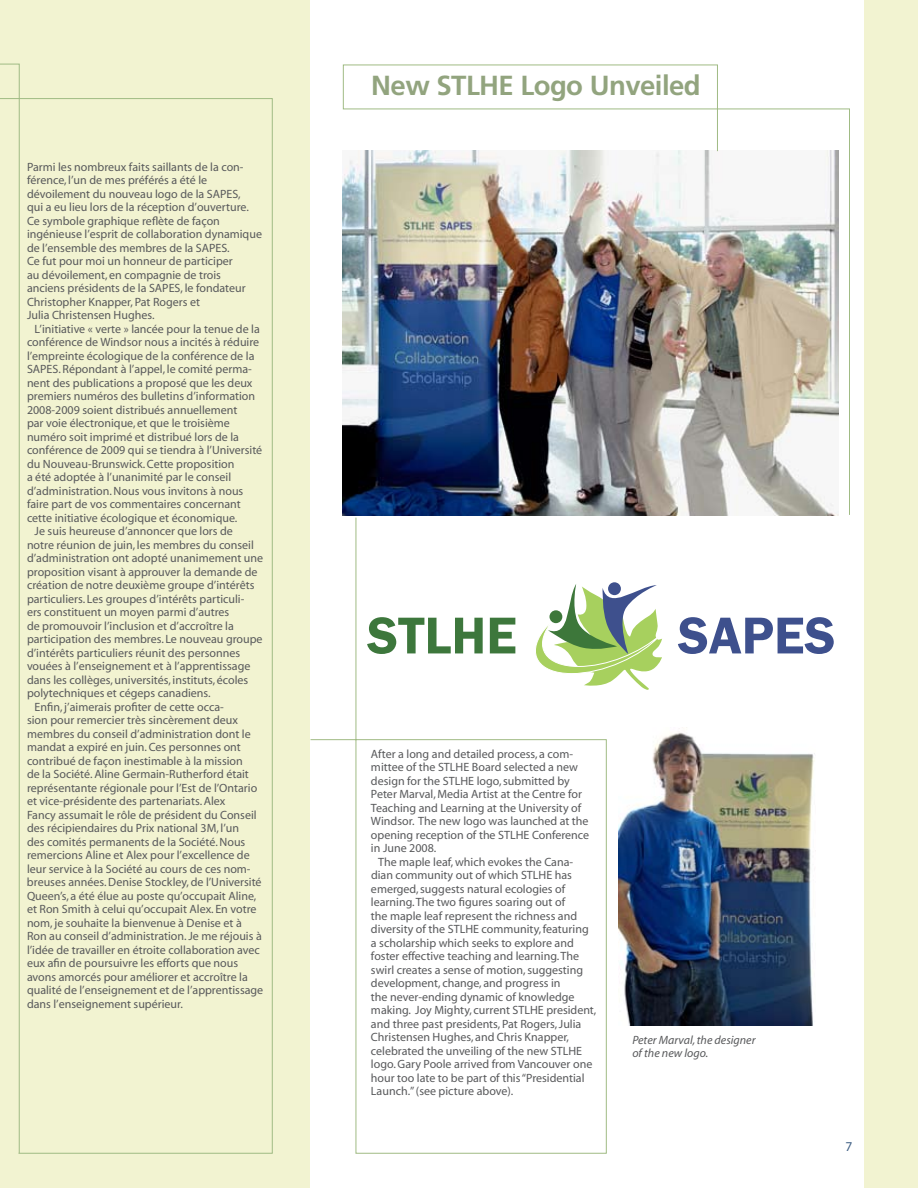
<style>
.page{position:relative;width:918px;height:1188px;background:#fff}
.page>*{position:absolute;margin:0;border:0;box-sizing:border-box;transform-origin:0 0}
.t1{font:700 27.6px "Frutiger";letter-spacing:-.02em;color:#92a47e}
.t2{font:13.5px "Myriad";color:#3f5f84}
.t3{font:12px/13.5px "Myriad";color:#58595b}
.t4{font:italic 12px/13.5px "Myriad";color:#58595b}
</style>
<div class="page">
<div style="left:0;top:0;width:310px;height:1188px;background:#f2f3d1"></div>
<svg style="left:678px;top:617px;width:156px;height:37px"></svg>
<svg style="left:607px;top:585px;width:55px;height:105px"></svg>
<div style="left:608px;top:582px;width:13px;height:13px;background:#3e508d;border-radius:50%"></div>
<img style="left:619px;top:727px;width:196px;height:298px">
<div style="left:864px;top:0;width:54px;height:1188px;background:#f2f3d1"></div>
<svg style="left:0;top:63px;width:20px;height:35px"></svg>
<svg style="left:0;top:98px;width:273px;height:1056px"></svg>
<img style="left:343px;top:64px;width:507px;height:452px">
<svg style="left:310px;top:517px;width:297px;height:637px"></svg>
<p class="t3" style="left:27px;top:161px;width:237px">Parmi les nombreux faits saillants de la con&shy;férence, l’un de mes préférés a été le dévoilement du nouveau logo de la SAPES,<br>qui a eu lieu lors de la réception d’ouverture.<br>Ce symbole graphique reflète de façon ingénieuse l’esprit de collaboration dynamique de l’ensemble des membres de la SAPES.<br>Ce fut pour moi un honneur de participer<br>au dévoilement, en compagnie de trois anciens présidents de la SAPES, le fondateur Christopher Knapper, Pat Rogers et<br>Julia Christensen Hughes.</p>
<p class="t3" style="left:35px;top:323px;width:227px">L’initiative « verte » lancée pour la tenue de la</p>
<p class="t3" style="left:27px;top:336px;width:234px">conférence de Windsor nous a incités à réduire</p>
<p class="t3" style="left:27px;top:350px;width:229px">l’empreinte écologique de la conférence de la</p>
<p class="t3" style="left:27px;top:363px;width:226px">SAPES. Répondant à l’appel, le comité perma-</p>
<p class="t3" style="left:27px;top:377px;width:227px">nent des publications a proposé que les deux</p>
<p class="t3" style="left:27px;top:390px;width:230px">premiers numéros des bulletins d’information</p>
<p class="t3" style="left:27px;top:404px;width:212px">2008-2009 soient distribués annuellement</p>
<p class="t3" style="left:27px;top:417px;width:204px">par voie électronique, et que le troisième</p>
<p class="t3" style="left:27px;top:431px;width:214px">numéro soit imprimé et distribué lors de la</p>
<p class="t3" style="left:27px;top:444px;width:237px">conférence de 2009 qui se tiendra à l’Université</p>
<p class="t3" style="left:27px;top:458px;width:209px">du Nouveau-Brunswick. Cette proposition</p>
<p class="t3" style="left:27px;top:471px;width:206px">a été adoptée à l’unanimité par le conseil</p>
<p class="t3" style="left:27px;top:485px;width:218px">d’administration. Nous vous invitons à nous</p>
<p class="t3" style="left:27px;top:498px;width:215px">faire part de vos commentaires concernant</p>
<p class="t3" style="left:27px;top:512px;width:212px">cette initiative écologique et économique.</p>
<p class="t3" style="left:35px;top:525px;width:200px">Je suis heureuse d’annoncer que lors de</p>
<p class="t3" style="left:27px;top:539px;width:228px">notre réunion de juin, les membres du conseil</p>
<p class="t3" style="left:27px;top:552px;width:238px">d’administration ont adopté unanimement une</p>
<p class="t3" style="left:27px;top:566px;width:232px">proposition visant à approuver la demande de</p>
<p class="t3" style="left:27px;top:579px;width:229px">création de notre deuxième groupe d’intérêts</p>
<p class="t3" style="left:27px;top:593px;width:219px">particuliers. Les groupes d’intérêts particuli-</p>
<p class="t3" style="left:27px;top:606px;width:204px">ers constituent un moyen parmi d’autres</p>
<p class="t3" style="left:27px;top:620px;width:208px">de promouvoir l’inclusion et d’accroître la</p>
<p class="t3" style="left:27px;top:633px;width:237px">participation des membres. Le nouveau groupe</p>
<p class="t3" style="left:27px;top:647px;width:215px">d’intérêts particuliers réunit des personnes</p>
<p class="t3" style="left:27px;top:660px;width:225px">vouées à l’enseignement et à l’apprentissage</p>
<p class="t3" style="left:27px;top:674px;width:223px">dans les collèges, universités, instituts, écoles</p>
<p class="t3" style="left:27px;top:687px;width:185px">polytechniques et cégeps canadiens.</p>
<p class="t3" style="left:35px;top:701px;width:191px">Enfin, j’aimerais profiter de cette occa-</p>
<p class="t3" style="left:27px;top:714px;width:213px">sion pour remercier très sincèrement deux</p>
<p class="t3" style="left:27px;top:728px;width:225px">membres du conseil d’administration dont le</p>
<p class="t3" style="left:27px;top:741px;width:215px">mandat a expiré en juin. Ces personnes ont</p>
<p class="t3" style="left:27px;top:755px;width:217px">contribué de façon inestimable à la mission</p>
<p class="t3" style="left:27px;top:768px;width:223px">de la Société. Aline Germain-Rutherford était</p>
<p class="t3" style="left:27px;top:782px;width:232px">représentante régionale pour l’Est de l’Ontario</p>
<p class="t3" style="left:27px;top:795px;width:200px">et vice-présidente des partenariats. Alex</p>
<p class="t3" style="left:27px;top:809px;width:231px">Fancy assumait le rôle de président du Conseil</p>
<p class="t3" style="left:27px;top:822px;width:214px">des récipiendaires du Prix national 3M, l’un</p>
<p class="t3" style="left:27px;top:836px;width:220px">des comités permanents de la Société. Nous</p>
<p class="t3" style="left:27px;top:849px;width:224px">remercions Aline et Alex pour l’excellence de</p>
<p class="t3" style="left:27px;top:863px;width:225px">leur service à la Société au cours de ces nom-</p>
<p class="t3" style="left:27px;top:876px;width:236px">breuses années. Denise Stockley, de l’Université</p>
<p class="t3" style="left:27px;top:890px;width:231px">Queen’s, a été élue au poste qu’occupait Aline,</p>
<p class="t3" style="left:27px;top:903px;width:231px">et Ron Smith à celui qu’occupait Alex. En votre</p>
<p class="t3" style="left:27px;top:917px;width:216px">nom, je souhaite la bienvenue à Denise et à</p>
<p class="t3" style="left:27px;top:930px;width:236px">Ron au conseil d’administration. Je me réjouis à</p>
<p class="t3" style="left:27px;top:944px;width:234px">l’idée de travailler en étroite collaboration avec</p>
<p class="t3" style="left:27px;top:957px;width:213px">eux afin de poursuivre les efforts que nous</p>
<p class="t3" style="left:27px;top:971px;width:222px">avons amorcés pour améliorer et accroître la</p>
<p class="t3" style="left:27px;top:984px;width:238px">qualité de l’enseignement et de l’apprentissage</p>
<p class="t3" style="left:27px;top:998px;width:157px">dans l’enseignement supérieur.</p>
<h1 class="t1" style="left:371px;top:69px;width:331px">New STLHE Logo Unveiled</h1>
<p class="t3" style="left:371px;top:748px;width:204px">After a long and detailed process, a com-</p>
<p class="t3" style="left:371px;top:761px;width:209px">mittee of the STLHE Board selected a new</p>
<p class="t3" style="left:371px;top:775px;width:200px">design for the STLHE logo, submitted by</p>
<p class="t3" style="left:371px;top:788px;width:212px">Peter Marval, Media Artist at the Centre for</p>
<p class="t3" style="left:371px;top:802px;width:212px">Teaching and Learning at the University of</p>
<p class="t3" style="left:371px;top:815px;width:219px">Windsor. The new logo was launched at the</p>
<p class="t3" style="left:371px;top:829px;width:220px">opening reception of the STLHE Conference</p>
<p class="t3" style="left:371px;top:842px;width:67px">in June 2008.</p>
<p class="t3" style="left:378px;top:856px;width:197px">The maple leaf, which evokes the Cana-</p>
<p class="t3" style="left:371px;top:869px;width:203px">dian community out of which STLHE has</p>
<p class="t3" style="left:371px;top:883px;width:196px">emerged, suggests natural ecologies of</p>
<p class="t3" style="left:371px;top:896px;width:196px">learning. The two figures soaring out of</p>
<p class="t3" style="left:371px;top:910px;width:208px">the maple leaf represent the richness and</p>
<p class="t3" style="left:371px;top:923px;width:219px">diversity of the STLHE community, featuring</p>
<p class="t3" style="left:371px;top:937px;width:204px">a scholarship which seeks to explore and</p>
<p class="t3" style="left:371px;top:950px;width:210px">foster effective teaching and learning. The</p>
<p class="t3" style="left:371px;top:964px;width:214px">swirl creates a sense of motion, suggesting</p>
<p class="t3" style="left:371px;top:977px;width:191px">development, change, and progress in</p>
<p class="t3" style="left:371px;top:991px;width:205px">the never-ending dynamic of knowledge</p>
<p class="t3" style="left:371px;top:1004px;width:227px">making. Joy Mighty, current STLHE president,</p>
<p class="t3" style="left:371px;top:1018px;width:212px">and three past presidents, Pat Rogers, Julia</p>
<p class="t3" style="left:371px;top:1031px;width:200px">Christensen Hughes, and Chris Knapper,</p>
<p class="t3" style="left:371px;top:1045px;width:205px">celebrated the unveiling of the new STLHE</p>
<p class="t3" style="left:371px;top:1058px;width:223px">logo. Gary Poole arrived from Vancouver one</p>
<p class="t3" style="left:371px;top:1072px;width:215px">hour too late to be part of this “Presidential</p>
<p class="t3" style="left:371px;top:1085px;width:144px">Launch.” (see picture above).</p>
<p class="t4" style="left:632px;top:1034px;width:125px">Peter Marval, the designer of the new logo.</p>
<p class="t2" style="left:846px;top:1140px;width:8px">7</p>
</div>
